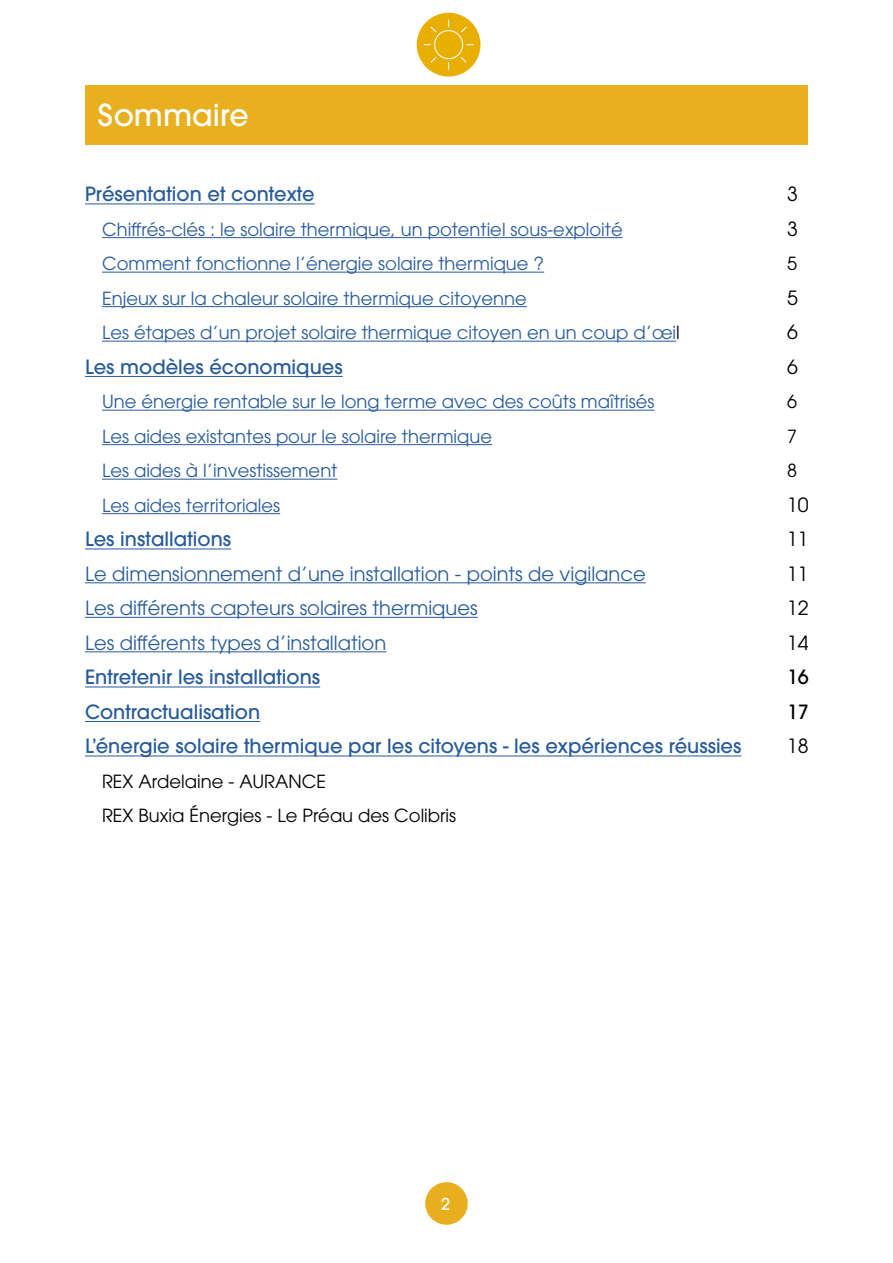
<style>
.page{position:relative;width:893px;height:1263px;background:#fff}
.page>*{position:absolute;margin:0;border:0;box-sizing:border-box;transform-origin:0 0}
.t1{font:500 30px "ITC Avant Garde Pro";color:#fff}
.t2{font:500 19.5px "ITC Avant Garde Pro";color:#275b9b}
.t3{font:19.5px "ITC Avant Garde Pro";color:#275b9b}
.t4{font:19.5px "ITC Avant Garde Pro";color:#000}
.t5{font:500 19.5px "ITC Avant Garde Pro";color:#000}
.t6{font:18px "ITC Avant Garde Pro";color:#275b9b}
.t7{font:18px/34.5px "ITC Avant Garde Pro";color:#000}
.t8{font:500 16.5px "ITC Avant Garde Pro";color:#fff}
.s1{color:#000}
</style>
<div class="page">
<div style="left:417px;top:13px;width:63px;height:64px;background:#e9af00;border-radius:50%"></div>
<div style="left:434px;top:30px;width:29px;height:29px;border:1px solid #fff;border-radius:50%"></div>
<svg style="left:430px;top:26px;width:7px;height:7px"></svg>
<svg style="left:461px;top:57px;width:6px;height:6px"></svg>
<svg style="left:461px;top:26px;width:6px;height:7px"></svg>
<svg style="left:430px;top:57px;width:7px;height:6px"></svg>
<hr style="left:85px;top:204px;width:230px;height:1px;background:#275b9b">
<hr style="left:102px;top:237px;width:521px;height:1px;background:#275b9b">
<hr style="left:102px;top:272px;width:442px;height:1px;background:#275b9b">
<hr style="left:102px;top:306px;width:425px;height:1px;background:#275b9b">
<hr style="left:102px;top:341px;width:574px;height:1px;background:#275b9b">
<hr style="left:85px;top:376px;width:258px;height:1px;background:#275b9b">
<hr style="left:102px;top:410px;width:552px;height:1px;background:#275b9b">
<hr style="left:102px;top:444px;width:390px;height:1px;background:#275b9b">
<hr style="left:102px;top:479px;width:235px;height:1px;background:#275b9b">
<hr style="left:102px;top:513px;width:178px;height:1px;background:#275b9b">
<hr style="left:85px;top:549px;width:146px;height:1px;background:#275b9b">
<hr style="left:85px;top:582px;width:561px;height:1px;background:#275b9b">
<hr style="left:85px;top:617px;width:393px;height:1px;background:#275b9b">
<hr style="left:85px;top:651px;width:301px;height:1px;background:#275b9b">
<hr style="left:85px;top:687px;width:235px;height:1px;background:#275b9b">
<hr style="left:85px;top:721px;width:175px;height:1px;background:#275b9b">
<hr style="left:85px;top:756px;width:656px;height:1px;background:#275b9b">
<div style="left:85px;top:85px;width:723px;height:60px;background:#e8af1f"></div>
<div style="left:425px;top:1182px;width:43px;height:43px;background:#e8ae1d;border-radius:50%"></div>
<h1 class="t1" style="left:98px;top:96px;width:152px">Sommaire</h1>
<p class="t2" style="left:85px;top:182px;width:231px">Présentation et contexte</p>
<p class="t4" style="left:787px;top:182px;width:12px">3</p>
<p class="t6" style="left:102px;top:218px;width:522px">Chiffrés-clés : le solaire thermique, un potentiel sous-exploité</p>
<p class="t4" style="left:787px;top:217px;width:12px">3</p>
<p class="t6" style="left:102px;top:253px;width:444px">Comment fonctionne l’énergie solaire thermique ?</p>
<p class="t7" style="left:787px;top:246px;width:11px">5</p>
<p class="t6" style="left:102px;top:287px;width:426px">Enjeux sur la chaleur solaire thermique citoyenne</p>
<p class="t4" style="left:787px;top:286px;width:12px">5</p>
<p class="t6" style="left:102px;top:322px;width:579px">Les étapes d’un projet solaire thermique citoyen en un coup d’œi<span class="s1">l</span></p>
<p class="t4" style="left:787px;top:320px;width:12px">6</p>
<p class="t2" style="left:85px;top:354px;width:259px">Les modèles économiques</p>
<p class="t4" style="left:787px;top:355px;width:12px">6</p>
<p class="t6" style="left:102px;top:391px;width:554px">Une énergie rentable sur le long terme avec des coûts maîtrisés</p>
<p class="t7" style="left:787px;top:384px;width:11px">6</p>
<p class="t6" style="left:102px;top:425px;width:391px">Les aides existantes pour le solaire thermique</p>
<p class="t7" style="left:787px;top:419px;width:11px">7</p>
<p class="t6" style="left:102px;top:460px;width:237px">Les aides à l’investissement</p>
<p class="t7" style="left:787px;top:453px;width:11px">8</p>
<p class="t6" style="left:102px;top:494px;width:180px">Les aides territoriales</p>
<p class="t4" style="left:787px;top:493px;width:23px">10</p>
<p class="t2" style="left:85px;top:527px;width:148px">Les installations</p>
<p class="t4" style="left:787px;top:527px;width:23px">11</p>
<p class="t3" style="left:85px;top:562px;width:562px">Le dimensionnement d’une installation - points de vigilance</p>
<p class="t4" style="left:787px;top:562px;width:23px">11</p>
<p class="t3" style="left:85px;top:596px;width:394px">Les différents capteurs solaires thermiques</p>
<p class="t4" style="left:787px;top:596px;width:23px">12</p>
<p class="t3" style="left:85px;top:631px;width:303px">Les différents types d’installation</p>
<p class="t4" style="left:787px;top:631px;width:23px">14</p>
<p class="t2" style="left:85px;top:665px;width:237px">Entretenir les installations</p>
<p class="t5" style="left:787px;top:665px;width:23px">16</p>
<p class="t2" style="left:85px;top:699px;width:177px">Contractualisation</p>
<p class="t5" style="left:787px;top:699px;width:23px">17</p>
<p class="t2" style="left:85px;top:734px;width:658px">L’énergie solaire thermique par les citoyens - les expériences réussies</p>
<p class="t4" style="left:787px;top:734px;width:23px">18</p>
<p class="t7" style="left:102px;top:764px;width:356px">REX Ardelaine - AURANCE<br>REX Buxia Énergies - Le Préau des Colibris</p>
<p class="t8" style="left:441px;top:1193px;width:11px">2</p>
</div>
